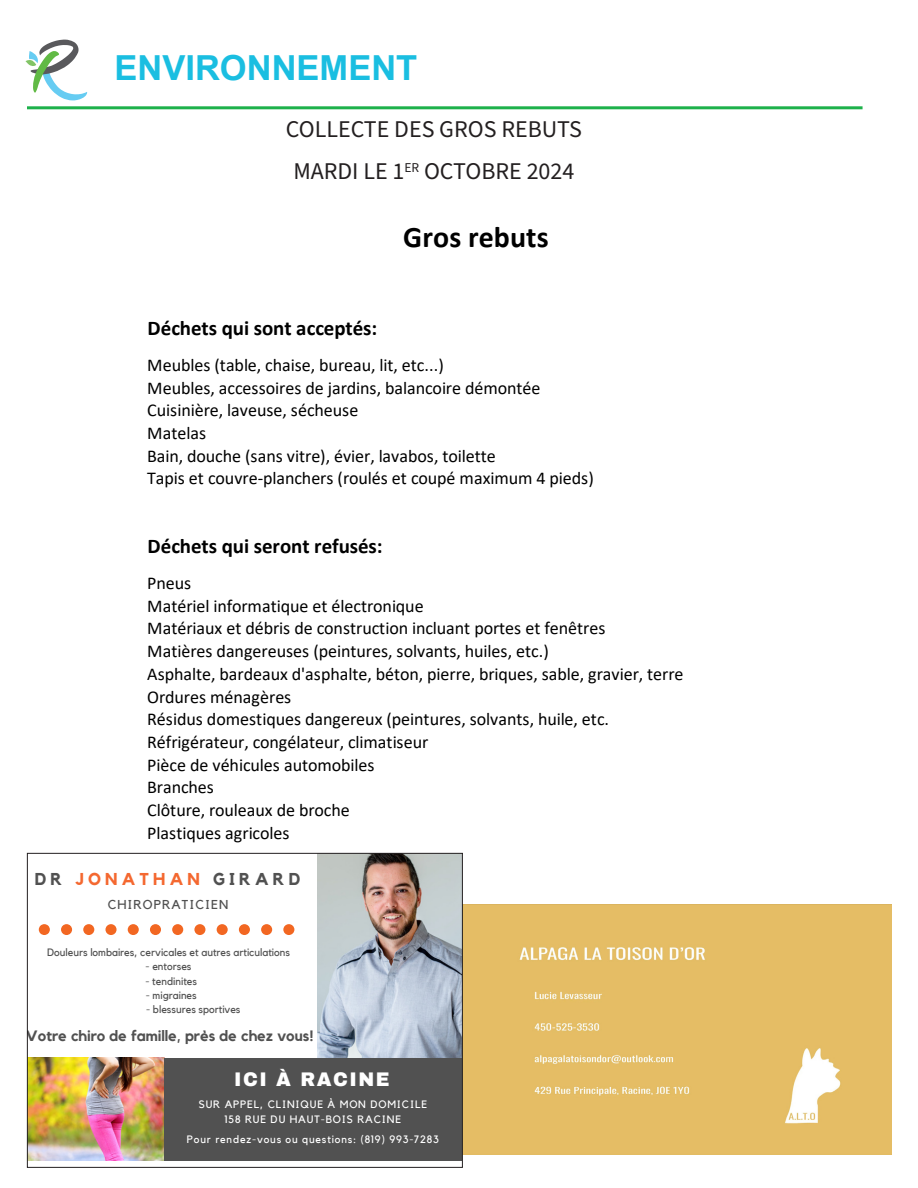
<style>
.page{position:relative;width:918px;height:1188px;background:#fff}
.page>*{position:absolute;margin:0;border:0;box-sizing:border-box;transform-origin:0 0}
.Texte_d_introduction{font:700 34.5px "Arial";color:#1abee1}
.t1{font:700 29.85px "Calibri";letter-spacing:.005em;color:#000}
.Texte_d_introduction-2{font:24px "Source Sans Pro";color:#231f20}
.t2{font:700 20.85px "Calibri";letter-spacing:-.005em;color:#000}
.t3{font:900 19.2px "Archivo";letter-spacing:.08em;color:#fff}
.t4{font:18px/22.6px "Calibri";letter-spacing:-.005em;color:#000}
.t5{font:700 17.1px "Kollektif";letter-spacing:.25em;color:#515151}
.t6{font:700 15px "Kollektif";color:#515151}
.t7{font:12.9px "Kollektif";letter-spacing:.08em;color:#515151}
.t8{font:10.65px "Kollektif";color:#515151}
.t9{font:10.65px/14.4px "Kollektif";letter-spacing:.08em;color:#fff;text-align:center}
.s1{color:#f46830}
.s2{font-weight:400}
</style>
<div class="page">
<hr style="left:27px;top:106px;width:836px;height:3px;background:#1eb14b">
<svg style="left:26px;top:40px;width:61px;height:61px"></svg>
<div style="left:463px;top:905px;width:428px;height:249px;background:#e5bd65"></div>
<img style="left:317px;top:855px;width:144px;height:203px">
<img style="left:29px;top:1058px;width:135px;height:102px">
<div style="left:164px;top:1058px;width:298px;height:102px;background:#515151"></div>
<div style="left:150px;top:924px;width:11px;height:11px;background:#f26722;border-radius:50%"></div>
<div style="left:172px;top:924px;width:11px;height:11px;background:#f26722;border-radius:50%"></div>
<div style="left:128px;top:924px;width:11px;height:11px;background:#f26722;border-radius:50%"></div>
<div style="left:217px;top:924px;width:11px;height:11px;background:#f26722;border-radius:50%"></div>
<svg style="left:39px;top:924px;width:11px;height:11px"></svg>
<div style="left:239px;top:924px;width:11px;height:11px;background:#f26722;border-radius:50%"></div>
<div style="left:61px;top:924px;width:11px;height:11px;background:#f26722;border-radius:50%"></div>
<div style="left:83px;top:924px;width:11px;height:11px;background:#f26722;border-radius:50%"></div>
<div style="left:105px;top:924px;width:12px;height:11px;background:#f26722;border-radius:50%"></div>
<div style="left:194px;top:924px;width:11px;height:11px;background:#f26722;border-radius:50%"></div>
<div style="left:283px;top:924px;width:11px;height:11px;background:#f26722;border-radius:50%"></div>
<div style="left:261px;top:924px;width:11px;height:11px;background:#f26722;border-radius:50%"></div>
<div style="left:27px;top:853px;width:436px;height:315px;border:1px solid #231f20"></div>
<p class="Texte_d_introduction" style="left:115px;top:43px;width:304px">ENVIRONNEMENT</p>
<p class="Texte_d_introduction-2" style="left:286px;top:113px;width:298px">COLLECTE DES GROS REBUTS</p>
<p class="Texte_d_introduction-2" style="left:293px;top:155px;width:283px">MARDI LE 1<sup>ER</sup> OCTOBRE 2024</p>
<p class="t1" style="left:403px;top:216px;width:147px">Gros rebuts</p>
<p class="t2" style="left:148px;top:314px;width:231px">Déchets qui sont acceptés:</p>
<p class="t4" style="left:147px;top:353px;width:448px">Meubles (table, chaise, bureau, lit, etc...)<br>Meubles, accessoires de jardins, balancoire démontée Cuisinière, laveuse, sécheuse<br>Matelas<br>Bain, douche (sans vitre), évier, lavabos, toilette<br>Tapis et couvre-planchers (roulés et coupé maximum 4 pieds)</p>
<p class="t2" style="left:148px;top:532px;width:237px">Déchets qui seront refusés:</p>
<p class="t4" style="left:147px;top:571px;width:538px">Pneus<br>Matériel informatique et électronique<br>Matériaux et débris de construction incluant portes et fenêtres<br>Matières dangereuses (peintures, solvants, huiles, etc.)<br>Asphalte, bardeaux d'asphalte, béton, pierre, briques, sable, gravier, terre Ordures ménagères<br>Résidus domestiques dangereux (peintures, solvants, huile, etc.<br>Réfrigérateur, congélateur, climatiseur<br>Pièce de véhicules automobiles<br>Branches<br>Clôture, rouleaux de broche<br>Plastiques agricoles</p>
<p class="t5" style="left:35px;top:869px;width:267px">DR <span class="s1">JONATHAN</span> GIRARD</p>
<p class="t7" style="left:108px;top:897px;width:122px">CHIROPRATICIEN</p>
<p class="t8" style="left:47px;top:946px;width:244px">Douleurs lombaires, cervicales et autres articulations</p>
<p class="t8" style="left:146px;top:960px;width:47px">- entorses</p>
<p class="t8" style="left:145px;top:975px;width:53px">- tendinites</p>
<p class="t8" style="left:146px;top:989px;width:52px">- migraines</p>
<p class="t8" style="left:146px;top:1003px;width:96px">- blessures sportives</p>
<p class="t6" style="left:26px;top:1027px;width:289px">Votre chiro de famille<span class="s2">,</span> près de chez vous!</p>
<p class="t3" style="left:234px;top:1067px;width:157px">ICI À RACINE</p>
<p class="t9" style="left:199px;top:1098px;width:230px">SUR APPEL, CLINIQUE À MON DOMICILE<br>158 RUE DU HAUT-BOIS RACINE</p>
<p class="t9" style="left:187px;top:1132px;width:253px">Pour rendez-vous ou questions: (819) 993-7283</p>
</div>
